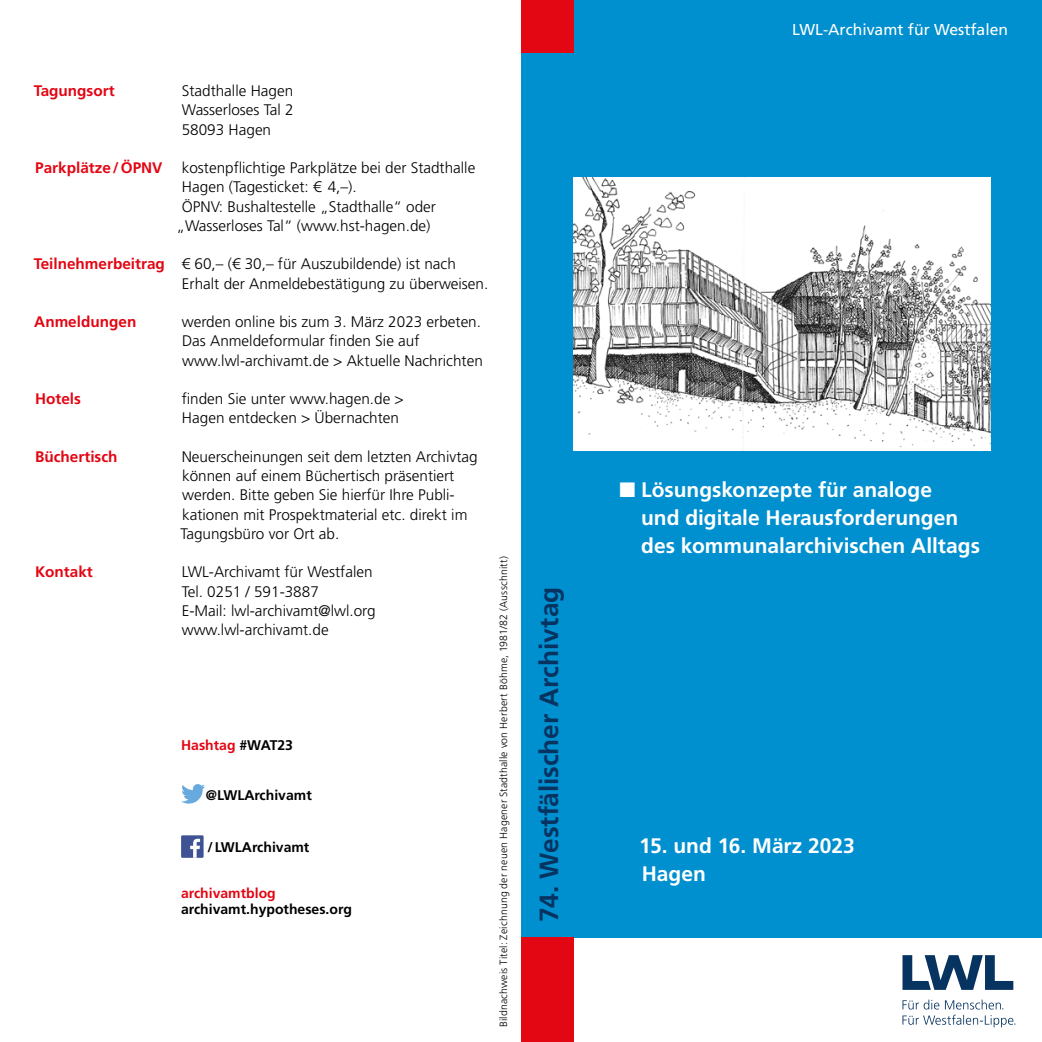
<style>
.page{position:relative;width:1042px;height:1042px;background:#fff}
.page>*{position:absolute;margin:0;border:0;box-sizing:border-box;transform-origin:0 0}
.t1{font:700 26.25px "Frutiger LT Std";letter-spacing:-.005em;color:#073360}
.t2{font:700 21px/28px "Frutiger LT Std";color:#fff}
.t3{font:15.75px "Frutiger LT Std";color:#fff}
.t4{font:300 15.4px/19.2px "Frutiger LT Std";color:#000}
.t5{font:700 15.4px "Frutiger LT Std";color:#e30613}
.t6{font:700 14px "Frutiger LT Std";color:#000}
.t7{font:700 14px "Frutiger LT Std";color:#e30613}
.t8{font:300 10.5px "Frutiger LT Std";letter-spacing:.015em;color:#000}
.s1{font-weight:700;color:#e30613}
.s2{color:#000}
</style>
<div class="page">
<div style="left:521px;top:0;width:521px;height:938px;background:#008fcf"></div>
<svg style="left:181px;top:784px;width:24px;height:19px"></svg>
<div style="left:181px;top:835px;width:23px;height:23px;background:#3e5294"></div>
<svg style="left:190px;top:839px;width:10px;height:19px"></svg>
<img style="left:573px;top:177px;width:418px;height:273px">
<svg style="left:902px;top:955px;width:111px;height:35px"></svg>
<svg style="left:902px;top:999px;width:113px;height:28px"></svg>
<div style="left:521px;top:938px;width:52px;height:104px;background:#e30613"></div>
<div style="left:521px;top:0;width:52px;height:52px;background:#e30613"></div>
<p class="t5" style="left:34px;top:82px;width:82px">Tagungsort</p>
<p class="t4" style="left:182px;top:81px;width:113px;text-align:justify">Stadthalle Hagen Wasserloses Tal 2<br>58093 Hagen</p>
<p class="t5" style="left:35px;top:159px;width:129px">Parkplätze/ÖPNV</p>
<p class="t4" style="left:182px;top:158px;width:295px">kostenpflichtige Parkplätze bei der Stadthalle</p>
<p class="t4" style="left:182px;top:178px;width:176px">Hagen (Tagesticket: € 4,–).</p>
<p class="t4" style="left:182px;top:197px;width:256px">ÖPNV: Bushaltestelle „Stadthalle“ oder</p>
<p class="t4" style="left:177px;top:216px;width:255px">„Wasserloses Tal“ (www.hst-hagen.de)</p>
<p class="t4" style="left:182px;top:255px;width:308px;text-indent:-148px"><span class="s1">Teilnehmerbeitrag</span> € 60,– (€ 30,– für Auszubildende) ist nach<br>Erhalt der Anmeldebestätigung zu überweisen.</p>
<p class="t5" style="left:34px;top:313px;width:104px">Anmeldungen</p>
<p class="t4" style="left:182px;top:312px;width:303px">werden online bis zum 3. März 2023 erbeten.<br>Das Anmeldeformular finden Sie auf www.lwl-archivamt.de &gt; Aktuelle Nachrichten</p>
<p class="t5" style="left:35px;top:390px;width:47px">Hotels</p>
<p class="t4" style="left:182px;top:389px;width:223px">finden Sie unter www.hagen.de &gt;<br>Hagen entdecken &gt; Übernachten</p>
<p class="t5" style="left:35px;top:447px;width:84px">Büchertisch</p>
<p class="t4" style="left:180px;top:447px;width:299px">Neuerscheinungen seit dem letzten Archivtag können auf einem Büchertisch präsentiert werden. Bitte geben Sie hierfür Ihre Publi&shy;kationen mit Prospektmaterial etc. direkt im Tagungsbüro vor Ort ab.</p>
<p class="t5" style="left:35px;top:563px;width:59px">Kontakt</p>
<p class="t4" style="left:182px;top:563px;width:195px">LWL-Archivamt für Westfalen<br>Tel. 0251 / 591-3887<br>E-Mail: lwl-archivamt@lwl.org www.lwl-archivamt.de</p>
<p class="t7" style="left:181px;top:736px;width:113px">Hashtag <span class="s2">#WAT23</span></p>
<p class="t6" style="left:206px;top:786px;width:107px">@LWLArchivamt</p>
<p class="t6" style="left:208px;top:838px;width:103px">/LWLArchivamt</p>
<p class="t7" style="left:181px;top:885px;width:96px">archivamtblog</p>
<p class="t6" style="left:181px;top:900px;width:172px">archivamt.hypotheses.org</p>
<p class="t8" style="left:498px;top:1027px;width:472px;rotate:-90deg">Bildnachweis Titel: Zeichnung der neuen Hagener Stadthalle von Herbert Böhme, 1981/82 (Ausschnitt)</p>
<h1 class="t1" style="left:533px;top:921px;width:336px;rotate:-90deg">74. Westfälischer Archivtag</h1>
<p class="t3" style="left:792px;top:20px;width:217px">LWL-Archivamt für Westfalen</p>
<h2 class="t2" style="left:641px;top:476px;width:340px;text-indent:-22px">■ Lösungskonzepte für analoge<br>und digitale Herausforderungen des kommunalarchivischen Alltags</h2>
<h2 class="t2" style="left:639px;top:832px;width:217px">15. und 16. März 2023<br>Hagen</h2>
</div>
